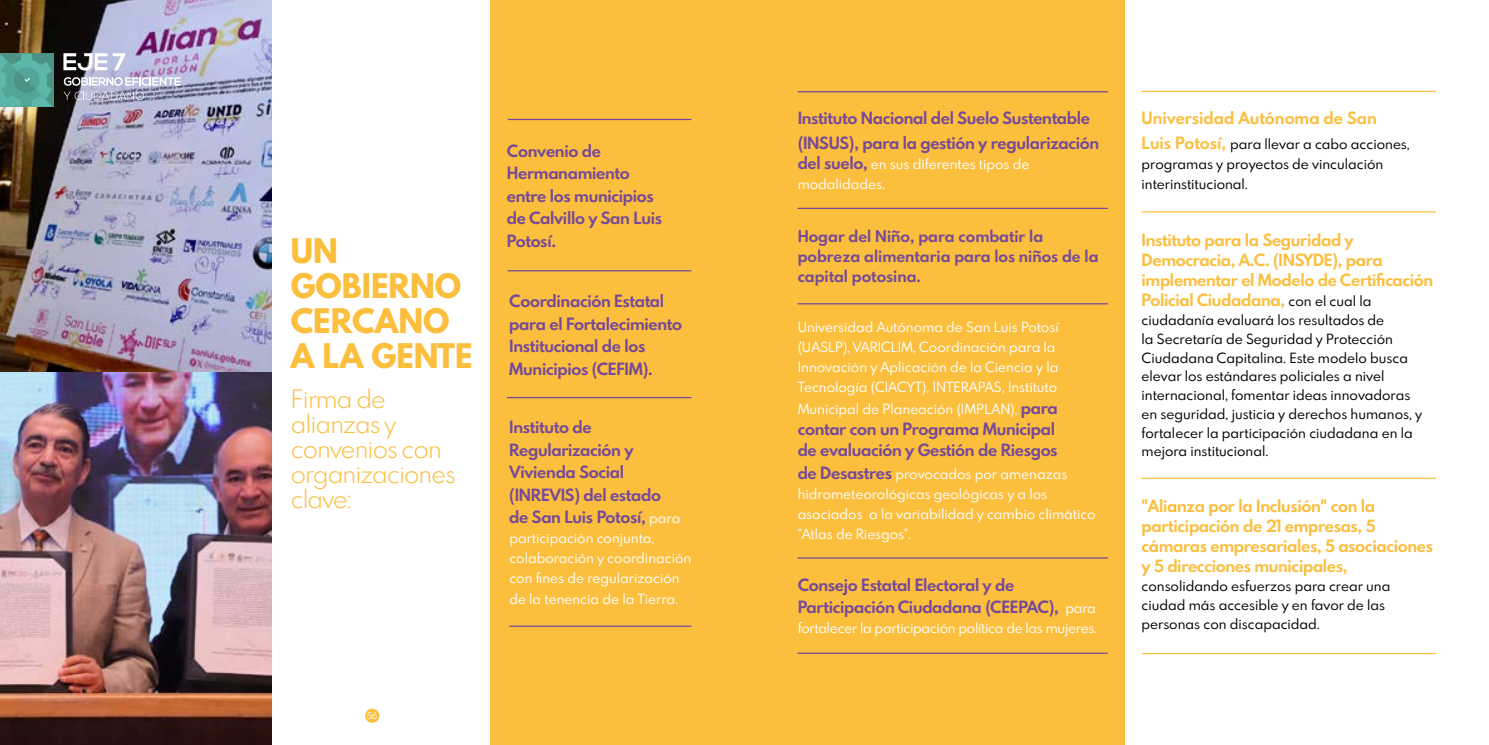
<style>
.page{position:relative;width:1489px;height:745px;background:#fff}
.page>*{position:absolute;margin:0;border:0;box-sizing:border-box;transform-origin:0 0}
.t1{font:800 30px/35px "Spartan MB";color:#fbbe3d}
.t2{font:300 22.5px/25px "Spartan MB";letter-spacing:-.04em;color:#fbbe3d}
.t3{font:700 15px/22.5px "Spartan MB";letter-spacing:-.02em;color:#764a98}
.t4{font:700 15px/20px "Spartan MB";letter-spacing:-.02em;color:#fbbe3d}
.t5{font:700 15px "Spartan MB";color:#fbbe3d}
.t6{font:700 14.38px/20px "Spartan MB";color:#764a98}
.t7{font:12.5px/18.8px "Spartan MB";color:#000}
.t8{font:12.5px/20px "Spartan MB";color:#fff}
.t9{font:12.5px "Spartan MB";letter-spacing:-.02em;color:#fff}
.t10{font:8.12px "Spartan MB";color:#fff}
.s1{font-weight:400;font-size:12.5px;color:#fff}
.s2{font-weight:700;font-size:15px;color:#764a98}
.s3{font-weight:700;font-size:15px;color:#fbbe3d}
.s4{font-weight:400;font-size:12.5px;color:#000}
</style>
<div class="page">
<div style="left:490px;top:0;width:634px;height:744px;background:#fbbe3d"></div>
<img style="left:0;top:0;width:272px;height:744px">
<svg style="left:0;top:54px;width:53px;height:53px;background:#55a799"></svg>
<svg style="left:63px;top:53px;width:44px;height:18px"></svg>
<svg style="left:113px;top:53px;width:12px;height:17px"></svg>
<svg style="left:64px;top:77px;width:117px;height:24px;background:#a7a8bc"></svg>
<hr style="left:509px;top:625px;width:182px;height:1px;background:#764a98">
<hr style="left:507px;top:396px;width:184px;height:2px;background:#764a98">
<hr style="left:507px;top:270px;width:184px;height:1px;background:#764a98">
<hr style="left:507px;top:119px;width:184px;height:1px;background:#764a98">
<div style="left:365px;top:708px;width:14px;height:14px;background:#fbbe3d;border-radius:50%"></div>
<hr style="left:1142px;top:652px;width:293px;height:1px;background:#fbbe3d">
<hr style="left:1141px;top:477px;width:294px;height:1px;background:#fbbe3d">
<hr style="left:1141px;top:211px;width:294px;height:1px;background:#fbbe3d">
<hr style="left:1141px;top:91px;width:294px;height:1px;background:#fbbe3d">
<hr style="left:797px;top:652px;width:310px;height:1px;background:#764a98">
<hr style="left:797px;top:557px;width:310px;height:1px;background:#764a98">
<hr style="left:797px;top:303px;width:310px;height:1px;background:#764a98">
<hr style="left:797px;top:208px;width:310px;height:1px;background:#764a98">
<hr style="left:797px;top:91px;width:310px;height:1px;background:#764a98">
<h1 class="t1" style="left:291px;top:233px;width:183px">UN<br>GOBIERNO<br>CERCANO<br>A LA GENTE</h1>
<h2 class="t2" style="left:291px;top:385px;width:167px">Firma de alianzas y convenios con organizaciones clave:</h2>
<p class="t3" style="left:507px;top:139px;width:157px">Convenio de<br>Hermanamiento entre los municipios de Calvillo y San Luis<br>Potosí.</p>
<p class="t3" style="left:509px;top:289px;width:174px">Coordinación Estatal para el Fortalecimiento<br>Institucional de los<br>Municipios (CEFIM).</p>
<p class="t3" style="left:509px;top:415px;width:172px">Instituto de<br>Regularización y<br>Vivienda Social (INREVIS) del estado de San Luis Potosí, <span class="s1">para</span></p>
<p class="t8" style="left:509px;top:527px;width:183px">participación conjunta, colaboración y coordinación con fines de regularización de la tenencia de la Tierra.</p>
<p class="t10" style="left:367px;top:708px;width:12px">56</p>
<p class="t3" style="left:797px;top:105px;width:303px;line-height:25px">Instituto Nacional del Suelo Sustentable (INSUS), para la gestión y regularización</p>
<p class="t8" style="left:797px;top:153px;width:233px"><span class="s2">del suelo,</span> en sus diferentes tipos de modalidades.</p>
<p class="t6" style="left:797px;top:226px;width:302px">Hogar del Niño, para combatir la pobreza alimentaria para los niños de la capital potosina.</p>
<p class="t8" style="left:797px;top:317px;width:262px">Universidad Autónoma de San Luis Potosí (UASLP), VARICLIM, Coordinación para la Innovación y Aplicación de la Ciencia y la Tecnología (CIACYT), INTERAPAS, Instituto</p>
<p class="t8" style="left:797px;top:398px;width:261px">Municipal de Planeación (IMPLAN), <span class="s2">para</span></p>
<p class="t3" style="left:797px;top:418px;width:261px;line-height:21.2px">contar con un Programa Municipal de evaluación y Gestión de Riesgos</p>
<p class="t8" style="left:797px;top:463px;width:299px"><span class="s2">de Desastres</span> provocados por amenazas hidrometeorológicas geológicas y a los asociados a la variabilidad y cambio climático "Atlas de Riesgos".</p>
<p class="t3" style="left:797px;top:572px;width:300px">Consejo Estatal Electoral y de<br>Participación Ciudadana (CEEPAC), <span class="s1">para</span></p>
<p class="t9" style="left:797px;top:618px;width:301px">fortalecer la participación política de las mujeres.</p>
<p class="t5" style="left:1141px;top:106px;width:237px">Universidad Autónoma de San</p>
<p class="t7" style="left:1141px;top:133px;width:270px;line-height:20px"><span class="s3">Luis Potosí,</span> para llevar a cabo acciones, programas y proyectos de vinculación interinstitucional.</p>
<p class="t4" style="left:1141px;top:230px;width:293px">Instituto para la Seguridad y Democracia, A.C. (INSYDE), para implementar el Modelo de Certificación Policial Ciudadana, <span class="s4">con el cual la</span></p>
<p class="t7" style="left:1141px;top:310px;width:282px">ciudadanía evaluará los resultados de<br>la Secretaría de Seguridad y Protección Ciudadana Capitalina. Este modelo busca elevar los estándares policiales a nivel internacional, fomentar ideas innovadoras en seguridad, justicia y derechos humanos, y fortalecer la participación ciudadana en la mejora institucional.</p>
<p class="t4" style="left:1141px;top:496px;width:293px">"Alianza por la Inclusión" con la participación de 21 empresas, 5 cámaras empresariales, 5 asociaciones y 5 direcciones municipales,</p>
<p class="t7" style="left:1141px;top:576px;width:250px">consolidando esfuerzos para crear una ciudad más accesible y en favor de las personas con discapacidad.</p>
</div>
